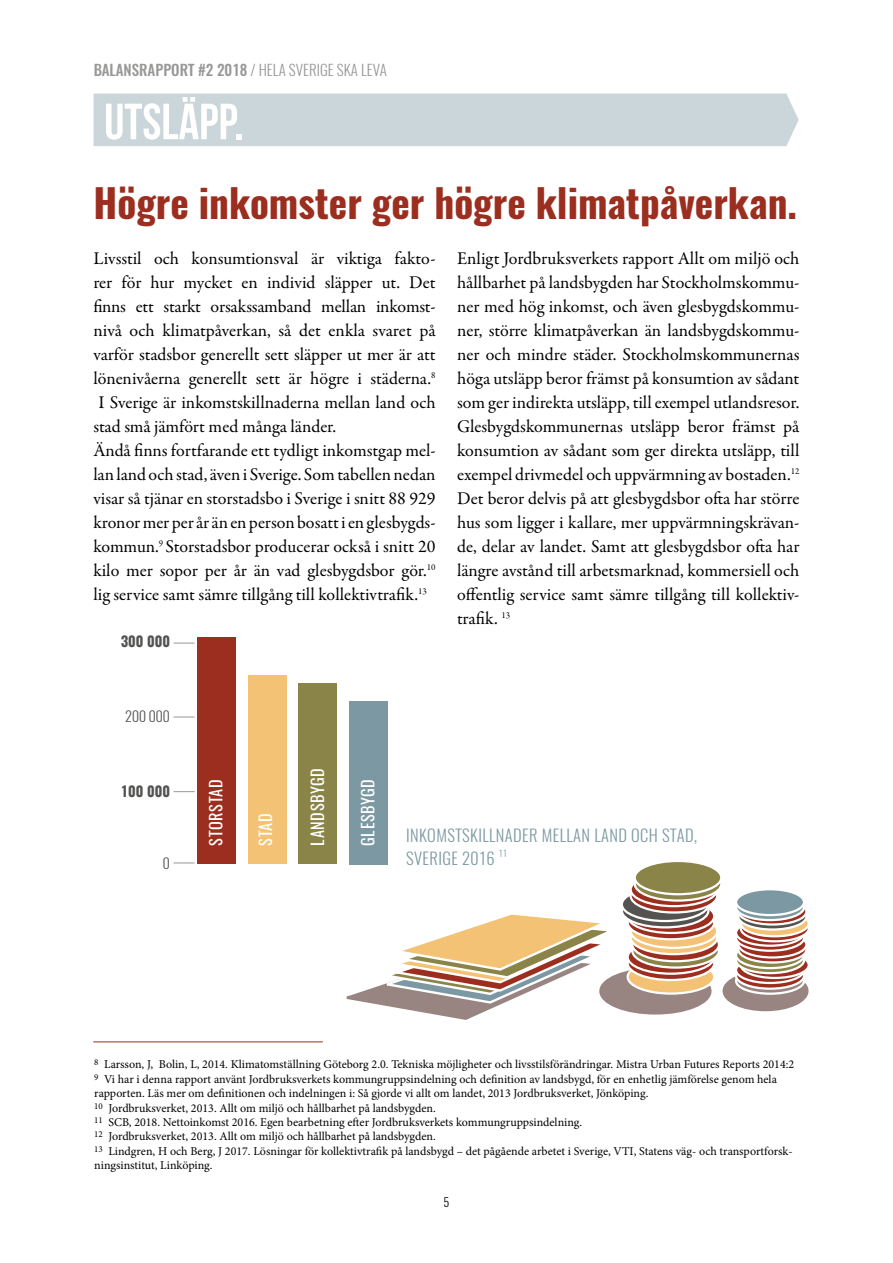
<style>
.page{position:relative;width:893px;height:1263px;background:#fff}
.page>*{position:absolute;margin:0;border:0;box-sizing:border-box;transform-origin:0 0}
.t1{font:700 50.7px "Bebas Neue";color:#fff}
.t2{font:700 39.15px "Oswald";color:#9c2e20}
.t3{font:18px/24px "Garamond Premr Pro";letter-spacing:-.005em;color:#000}
.t4{font:300 16.5px/22.5px "Oswald";letter-spacing:.025em;color:#7c99a3}
.t5{font:16.2px "Oswald";letter-spacing:.04em;color:#fff}
.t6{font:500 15px "Oswald";color:#545352}
.t7{font:700 14.25px "Oswald";color:#545352}
.t8{font:300 14.25px "Oswald";color:#545352}
.t9{font:12px/14.4px "Minion Pro";color:#000}
.t10{font:300 12px "Oswald";color:#000}
.t11{font:300 9px "Oswald";color:#7c99a3}
.s1{font-weight:300}
</style>
<div class="page">
<div style="left:94px;top:94px;width:705px;height:52px;background:#cbd6da"></div>
<div style="left:299px;top:683px;width:38px;height:181px;background:#8b8448"></div>
<div style="left:197px;top:637px;width:39px;height:227px;background:#9c2e20"></div>
<div style="left:349px;top:701px;width:39px;height:163px;background:#7c99a3"></div>
<div style="left:248px;top:675px;width:39px;height:189px;background:#f3c274"></div>
<svg style="left:173px;top:717px;width:22px;height:1px"></svg>
<svg style="left:173px;top:643px;width:22px;height:1px"></svg>
<svg style="left:173px;top:791px;width:22px;height:1px"></svg>
<svg style="left:173px;top:862px;width:22px;height:1px"></svg>
<div style="left:724px;top:972px;width:83px;height:38px;background:#988582;border-radius:50%"></div>
<div style="left:722px;top:970px;width:86px;height:41px;border:2px solid #51312b;border-radius:50%"></div>
<svg style="left:734px;top:907px;width:75px;height:89px"></svg>
<div style="left:736px;top:889px;width:68px;height:26px;background:#7c99a3;border-radius:50%"></div>
<div style="left:735px;top:888px;width:70px;height:28px;border:2px solid #fff;border-radius:50%"></div>
<div style="left:635px;top:861px;width:86px;height:33px;background:#8b8448;border-radius:50%"></div>
<div style="left:634px;top:860px;width:88px;height:35px;border:2px solid #fff;border-radius:50%"></div>
<svg style="left:346px;top:873px;width:377px;height:147px"></svg>
<hr style="left:93px;top:1041px;width:230px;height:1px;background:#9c2e20">
<p class="t6" style="left:93px;top:62px;width:295px">BALANSRAPPORT #2 2018 <span class="s1">/ HELA SVERIGE SKA LEVA</span></p>
<h1 class="t1" style="left:104px;top:94px;width:141px">UTSLÄPP.</h1>
<h2 class="t2" style="left:94px;top:183px;width:705px">Högre inkomster ger högre klimatpåverkan.</h2>
<p class="t3" style="left:93px;top:247px;width:344px">Livsstil och konsumtionsval är viktiga fakto&shy;rer för hur mycket en individ släpper ut. Det finns ett starkt orsakssamband mellan inkomst&shy;nivå och klimatpåverkan, så det enkla svaret på varför stadsbor generellt sett släpper ut mer är att lönenivåerna generellt sett är högre i städerna.<sup>8<br></sup>I Sverige är inkomstskillnaderna mellan land och stad små jämfört med många länder.<br>Ändå finns fortfarande ett tydligt inkomstgap mel&shy;lan land och stad, även i Sverige. Som tabellen nedan visar så tjänar en storstadsbo i Sverige i snitt 88 929 kronor mer per år än en person bosatt i en glesbygds&shy;kommun.<sup>9</sup> Storstadsbor producerar också i snitt 20 kilo mer sopor per år än vad glesbygdsbor gör.<sup>10 </sup>lig service samt sämre tillgång till kollektivtrafik.<sup>13</sup></p>
<p class="t7" style="left:121px;top:634px;width:51px">300 000</p>
<p class="t3" style="left:457px;top:247px;width:344px;text-align:justify">Enligt Jordbruksverkets rapport Allt om miljö och hållbarhet på landsbygden har Stockholmskommu&shy;ner med hög inkomst, och även glesbygdskommu&shy;ner, större klimatpåverkan än landsbygdskommu&shy;ner och mindre städer. Stockholmskommunernas höga utsläpp beror främst på konsumtion av sådant som ger indirekta utsläpp, till exempel utlandsresor.<br>Glesbygdskommunernas utsläpp beror främst på konsumtion av sådant som ger direkta utsläpp, till exempel drivmedel och uppvärmning av bostaden.<sup>12<br></sup>Det beror delvis på att glesbygdsbor ofta har större hus som ligger i kallare, mer uppvärmningskrävan&shy;de, delar av landet. Samt att glesbygdsbor ofta har längre avstånd till arbetsmarknad, kommersiell och offentlig service samt sämre tillgång till kollektiv&shy;trafik. <sup>13</sup></p>
<p class="t8" style="left:125px;top:704px;width:46px">200 000</p>
<p class="t7" style="left:121px;top:784px;width:51px">100 000</p>
<p class="t8" style="left:163px;top:850px;width:8px">0</p>
<p class="t5" style="left:201px;top:846px;width:68px;rotate:-90deg">STORSTAD</p>
<p class="t5" style="left:251px;top:846px;width:34px;rotate:-90deg">STAD</p>
<p class="t5" style="left:303px;top:846px;width:79px;rotate:-90deg">LANDSBYGD</p>
<p class="t5" style="left:354px;top:846px;width:68px;rotate:-90deg">GLESBYGD</p>
<p class="t4" style="left:406px;top:822px;width:292px">INKOMSTSKILLNADER MELLAN LAND OCH STAD,<br>SVERIGE 2016</p>
<p class="t11" style="left:499px;top:845px;width:9px">11</p>
<p class="t9" style="left:94px;top:1057px;width:701px"><sup>8</sup> Larsson, J, Bolin, L, 2014. Klimatomställning Göteborg 2.0. Tekniska möjligheter och livsstilsförändringar. Mistra Urban Futures Reports 2014:2<br><sup>9</sup> Vi har i denna rapport använt Jordbruksverkets kommungruppsindelning och definition av landsbygd, för en enhetlig jämförelse genom hela rapporten. Läs mer om definitionen och indelningen i: Så gjorde vi allt om landet, 2013 Jordbruksverket, Jönköping.<br><sup>10</sup> Jordbruksverket, 2013. Allt om miljö och hållbarhet på landsbygden.<br><sup>11</sup> SCB, 2018. Nettoinkomst 2016. Egen bearbetning efter Jordbruksverkets kommungruppsindelning.<br><sup>12</sup> Jordbruksverket, 2013. Allt om miljö och hållbarhet på landsbygden.<br><sup>13</sup> Lindgren, H och Berg, J 2017. Lösningar för kollektivtrafik på landsbygd – det pågående arbetet i Sverige, VTI, Statens väg- och transportforsk&shy;ningsinstitut, Linköping.</p>
<p class="t10" style="left:444px;top:1191px;width:7px">5</p>
</div>
